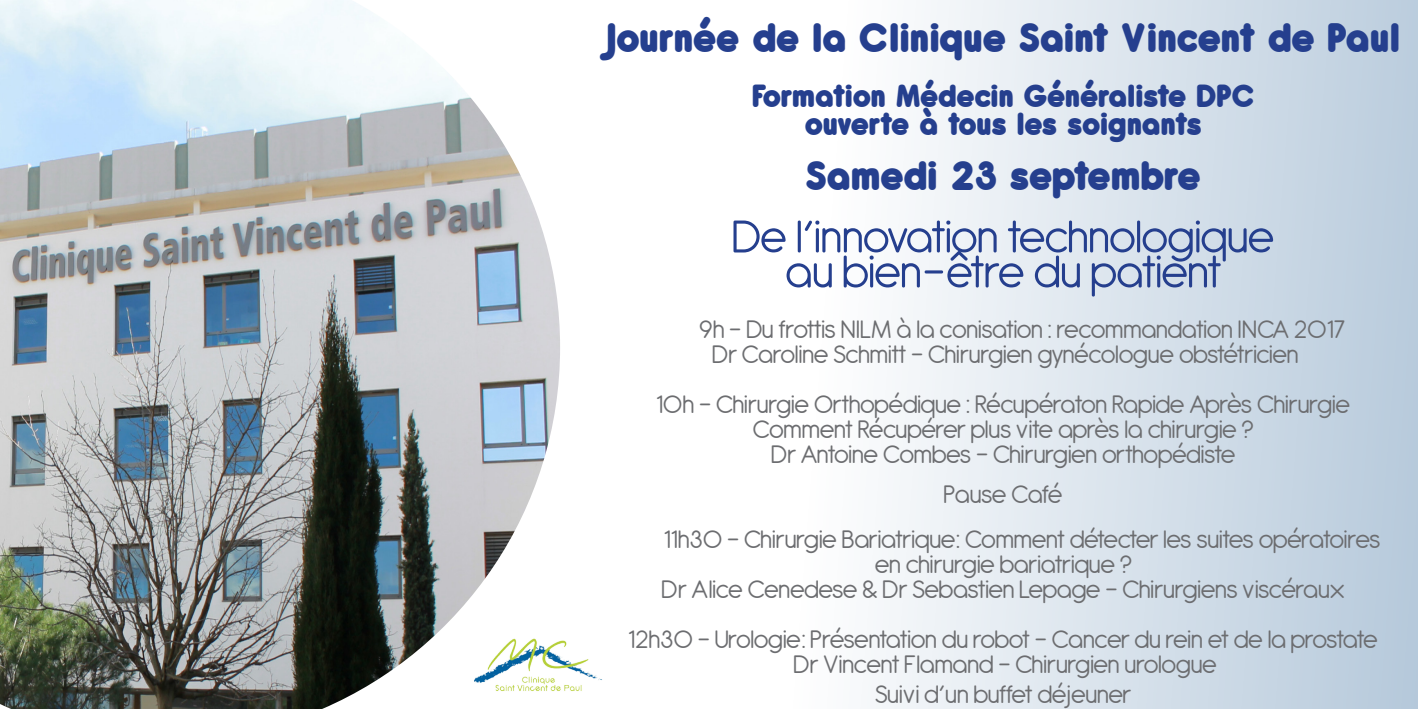
<style>
.page{position:relative;width:1418px;height:709px;background:#fff}
.page>*{position:absolute;margin:0;border:0;box-sizing:border-box;transform-origin:0 0}
.t1{font:50px "Antipasto";letter-spacing:-.04em;color:#253f8e}
.t2{font:800 45px "Antipasto";letter-spacing:-.04em;color:#253f8e}
.t3{font:800 35px "Antipasto";letter-spacing:-.04em;color:#253f8e}
.t4{font:27.5px "Antipasto";letter-spacing:-.04em;color:#6c6d70}
</style>
<div class="page">
<svg style="left:876px;top:0;width:541px;height:709px;background:#d7e1eb"></svg>
<img style="left:560px;top:640px;width:42px;height:51px">
<img style="left:0;top:0;width:560px;height:709px">
<p class="t2" style="left:605px;top:9px;width:796px">Journée de la Clinique Saint Vincent de Paul</p>
<p class="t3" style="left:751px;top:74px;width:504px">Formation Médecin Généraliste DPC</p>
<p class="t3" style="left:804px;top:101px;width:400px">ouverte à tous les soignants</p>
<p class="t2" style="left:804px;top:147px;width:398px">Samedi 23 septembre</p>
<p class="t1" style="left:731px;top:208px;width:545px">De l’innovation technologique</p>
<p class="t1" style="left:784px;top:243px;width:439px">au bien-être du patient</p>
<p class="t4" style="left:699px;top:313px;width:647px">9h - Du frottis NILM à la conisation : recommandation INCA 2017</p>
<p class="t4" style="left:711px;top:338px;width:588px">Dr Caroline Schmitt - Chirurgien gynécologue obstétricien</p>
<p class="t4" style="left:656px;top:388px;width:696px">10h - Chirurgie Orthopédique : Récupératon Rapide Après Chirurgie</p>
<p class="t4" style="left:752px;top:413px;width:503px">Comment Récupérer plus vite après la chirurgie ?</p>
<p class="t4" style="left:770px;top:438px;width:466px">Dr Antoine Combes - Chirurgien orthopédiste</p>
<p class="t4" style="left:943px;top:478px;width:121px">Pause Café</p>
<p class="t4" style="left:664px;top:523px;width:718px">11h30 - Chirurgie Bariatrique: Comment détecter les suites opératoires</p>
<p class="t4" style="left:874px;top:548px;width:259px">en chirurgie bariatrique ?</p>
<p class="t4" style="left:661px;top:573px;width:685px">Dr Alice Cenedese &amp; Dr Sebastien Lepage - Chirurgiens viscéraux</p>
<p class="t4" style="left:628px;top:623px;width:751px">12h30 - Urologie: Présentation du robot - Cancer du rein et de la prostate</p>
<p class="t4" style="left:793px;top:648px;width:425px">Dr Vincent Flamand - Chirurgien urologue</p>
<p class="t4" style="left:875px;top:678px;width:258px">Suivi d’un buffet déjeuner</p>
</div>
